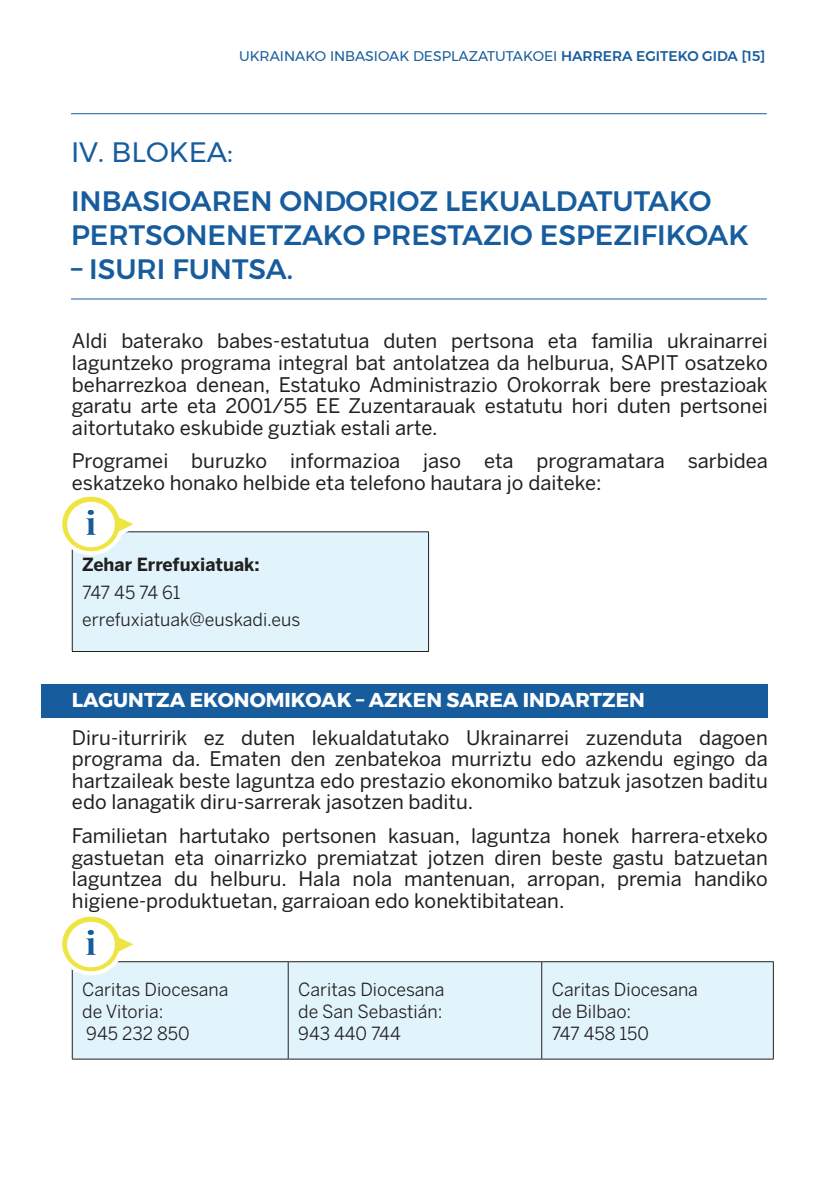
<style>
.page{position:relative;width:840px;height:1191px;background:#fff}
.page>*{position:absolute;margin:0;border:0;box-sizing:border-box;transform-origin:0 0}
.t1{font:500 28px/33.6px "Montserrat";color:#175d9e}
.t2{font:28px "Montserrat";color:#175d9e}
.t3{font:20px/21.6px "Benton Sans";color:#231f20;text-align:justify}
.t4{font:700 20px "Montserrat";color:#fff}
.t5{font:18px/22px "Benton Sans";color:#231f20}
.t6{font:700 18px "Benton Sans";color:#231f20}
.t7{font:14px "Montserrat";color:#175d9e}
.s1{font-weight:500}
</style>
<div class="page">
<div style="left:42px;top:684px;width:725px;height:34px;background:#175d9e"></div>
<hr style="left:71px;top:113px;width:695px;height:1px;background:#175d9e">
<hr style="left:71px;top:299px;width:695px;height:1px;background:#175d9e">
<div style="left:72px;top:532px;width:356px;height:119px;background:#e1f4fc"></div>
<hr style="left:72px;top:531px;width:356px;height:1px;background:#231f20">
<hr style="left:72px;top:532px;width:1px;height:119px;background:#231f20">
<hr style="left:72px;top:651px;width:356px;height:1px;background:#231f20">
<hr style="left:428px;top:532px;width:1px;height:119px;background:#231f20">
<div style="left:73px;top:962px;width:699px;height:96px;background:#e1f4fc"></div>
<hr style="left:72px;top:961px;width:216px;height:1px;background:#231f20">
<hr style="left:72px;top:962px;width:1px;height:96px;background:#231f20">
<hr style="left:72px;top:1058px;width:216px;height:1px;background:#231f20">
<hr style="left:288px;top:961px;width:253px;height:1px;background:#231f20">
<hr style="left:288px;top:962px;width:1px;height:96px;background:#231f20">
<hr style="left:288px;top:1058px;width:253px;height:1px;background:#231f20">
<hr style="left:541px;top:961px;width:232px;height:1px;background:#231f20">
<hr style="left:541px;top:962px;width:1px;height:96px;background:#231f20">
<hr style="left:772px;top:962px;width:1px;height:96px;background:#231f20">
<hr style="left:541px;top:1058px;width:232px;height:1px;background:#231f20">
<svg style="left:62px;top:916px;width:85px;height:66px"></svg>
<svg style="left:62px;top:496px;width:85px;height:66px"></svg>
<p class="t7" style="left:239px;top:45px;width:527px">UKRAINAKO INBASIOAK DESPLAZATUTAKOEI <span class="s1">HARRERA EGITEKO GIDA [15]</span></p>
<p class="t2" style="left:71px;top:130px;width:163px">IV. BLOKEA:</p>
<p class="t1" style="left:71px;top:184px;width:679px">INBASIOAREN ONDORIOZ LEKUALDATUTAKO<br>PERTSONENETZAKO PRESTAZIO ESPEZIFIKOAK</p>
<p class="t1" style="left:71px;top:252px;width:223px">– ISURI FUNTSA.</p>
<p class="t3" style="left:72px;top:330px;width:697px">Aldi baterako babes-estatutua duten pertsona eta familia ukrainarrei laguntzeko programa integral bat antolatzea da helburua, SAPIT osatzeko beharrezkoa denean, Estatuko Administrazio Orokorrak bere prestazioak garatu arte eta 2001/55 EE Zuzentarauak estatutu hori duten pertsonei aitortutako eskubide guztiak estali arte.</p>
<p class="t3" style="left:72px;top:450px;width:697px">Programei buruzko informazioa jaso eta programatara sarbidea eskatzeko honako helbide eta telefono hautara jo daiteke:</p>
<p class="t6" style="left:82px;top:554px;width:179px">Zehar Errefuxiatuak:</p>
<p class="t5" style="left:82px;top:581px;width:100px">747 45 74 61</p>
<p class="t5" style="left:82px;top:609px;width:219px">errefuxiatuak@euskadi.eus</p>
<p class="t4" style="left:72px;top:684px;width:574px">LAGUNTZA EKONOMIKOAK – AZKEN SAREA INDARTZEN</p>
<p class="t3" style="left:72px;top:726px;width:697px">Diru-iturririk ez duten lekualdatutako Ukrainarrei zuzenduta dagoen programa da. Ematen den zenbatekoa murriztu edo azkendu egingo da hartzaileak beste laguntza edo prestazio ekonomiko batzuk jasotzen baditu edo lanagatik diru-sarrerak jasotzen baditu.</p>
<p class="t3" style="left:72px;top:824px;width:697px">Familietan hartutako pertsonen kasuan, laguntza honek harrera-etxeko gastuetan eta oinarrizko premiatzat jotzen diren beste gastu batzuetan laguntzea du helburu. Hala nola mantenuan, arropan, premia handiko higiene-produktuetan, garraioan edo konektibitatean.</p>
<p class="t5" style="left:82px;top:977px;width:148px">Caritas Diocesana de Vitoria:<br>945 232 850</p>
<p class="t5" style="left:298px;top:977px;width:148px;text-align:justify">Caritas Diocesana de San Sebastián:<br>943 440 744</p>
<p class="t5" style="left:551px;top:977px;width:148px">Caritas Diocesana de Bilbao:<br>747 458 150</p>
</div>
